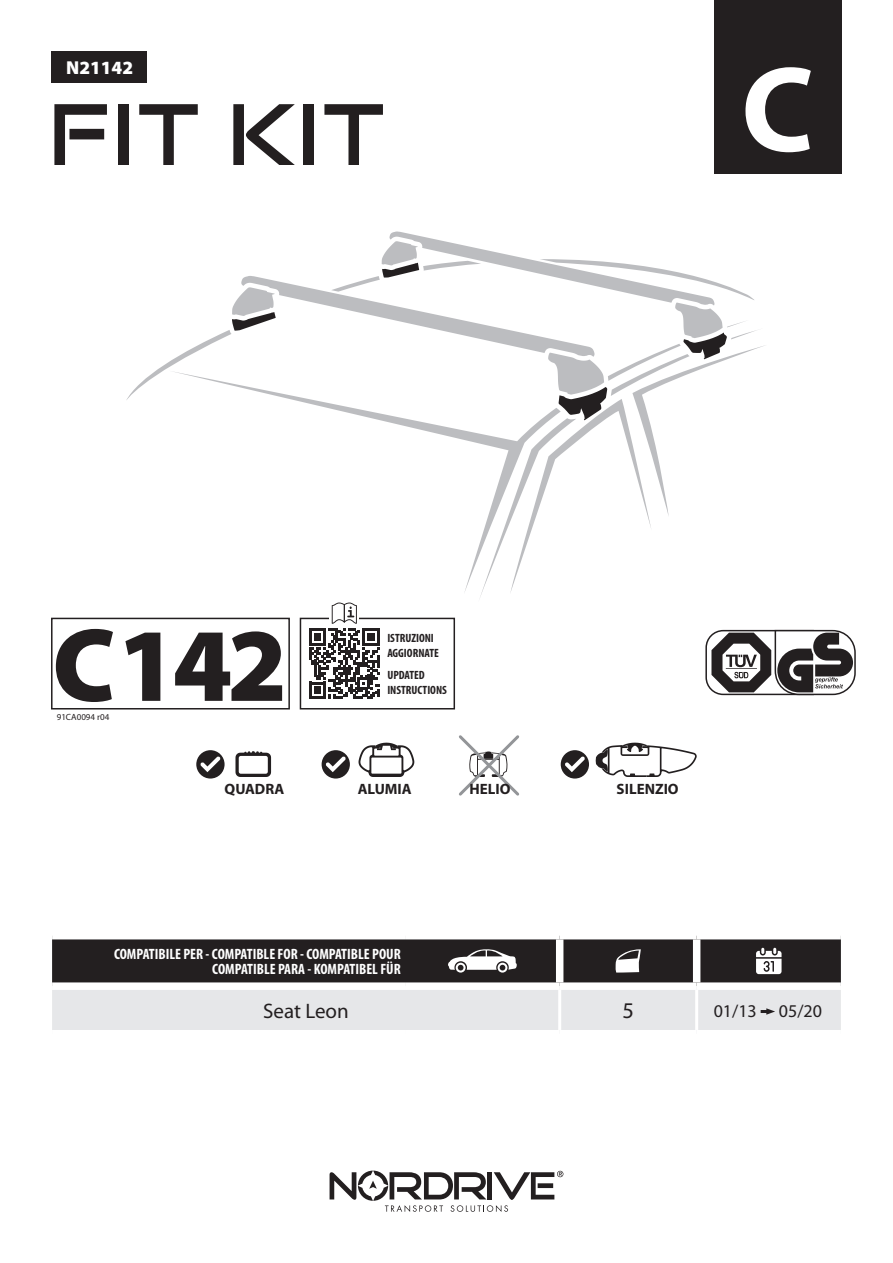
<style>
.page{position:relative;width:893px;height:1263px;background:#fff}
.page>*{position:absolute;margin:0;border:0;box-sizing:border-box;transform-origin:0 0}
.t1{font:900 105px "Myriad Pro";color:#231f20}
.t2{font:22.5px "Myriad Pro";color:#231f20}
.t3{font:21px "Myriad Pro";color:#231f20}
.t4{font:900 18.75px "Myriad Pro";color:#fff}
.t5{font:18px "Myriad Pro";color:#231f20}
.t6{font:700 condensed 15px/15px "Myriad Pro";color:#fff;text-align:right}
.t7{font:700 15px "Myriad Pro";color:#231f20}
.t8{font:700 condensed 12px/14.4px "Myriad Pro";color:#231f20}
.t9{font:9px "Myriad Pro";color:#231f20}
</style>
<div class="page">
<svg style="left:382px;top:231px;width:145px;height:28px"></svg>
<svg style="left:126px;top:259px;width:639px;height:338px"></svg>
<div style="left:714px;top:0;width:128px;height:173px;background:#231f20"></div>
<svg style="left:330px;top:1170px;width:233px;height:42px"></svg>
<svg style="left:745px;top:67px;width:66px;height:85px"></svg>
<svg style="left:54px;top:104px;width:53px;height:61px"></svg>
<div style="left:118px;top:104px;width:11px;height:61px;background:#231f20"></div>
<svg style="left:139px;top:104px;width:59px;height:61px"></svg>
<svg style="left:233px;top:104px;width:62px;height:61px"></svg>
<div style="left:303px;top:104px;width:11px;height:61px;background:#231f20"></div>
<svg style="left:324px;top:104px;width:59px;height:61px"></svg>
<div style="left:51px;top:51px;width:96px;height:32px;background:#231f20"></div>
<div style="left:51px;top:618px;width:239px;height:91px;border:2px solid #231f20"></div>
<svg style="left:52px;top:936px;width:789px;height:94px;background:#979597"></svg>
<svg style="left:299px;top:602px;width:157px;height:108px"></svg>
<svg style="left:596px;top:743px;width:101px;height:34px"></svg>
<svg style="left:358px;top:743px;width:56px;height:34px"></svg>
<svg style="left:235px;top:751px;width:36px;height:26px"></svg>
<div style="left:196px;top:750px;width:29px;height:28px;background:#231f20;border-radius:50%"></div>
<svg style="left:200px;top:756px;width:20px;height:16px"></svg>
<div style="left:322px;top:750px;width:28px;height:28px;background:#231f20;border-radius:50%"></div>
<svg style="left:326px;top:756px;width:20px;height:16px"></svg>
<div style="left:561px;top:750px;width:28px;height:28px;background:#231f20;border-radius:50%"></div>
<svg style="left:565px;top:756px;width:20px;height:16px"></svg>
<svg style="left:459px;top:735px;width:61px;height:61px"></svg>
<svg style="left:705px;top:629px;width:151px;height:67px"></svg>
<p class="t4" style="left:66px;top:55px;width:68px">N21142</p>
<h1 class="t1" style="left:52px;top:595px;width:237px">C142</h1>
<p class="t9" style="left:57px;top:711px;width:54px">91CA0094 r04</p>
<p class="t8" style="left:387px;top:631px;width:53px">ISTRUZIONI<br>AGGIORNATE</p>
<p class="t8" style="left:387px;top:668px;width:61px">UPDATED<br>INSTRUCTIONS</p>
<p class="t7" style="left:225px;top:779px;width:61px">QUADRA</p>
<p class="t7" style="left:358px;top:779px;width:56px">ALUMIA</p>
<p class="t7" style="left:469px;top:779px;width:43px">HELIO</p>
<p class="t7" style="left:617px;top:779px;width:64px">SILENZIO</p>
<p class="t6" style="left:114px;top:946px;width:288px">COMPATIBILE PER - COMPATIBLE FOR - COMPATIBLE POUR<br>COMPATIBLE PARA - KOMPATIBEL FÜR</p>
<h3 class="t3" style="left:263px;top:998px;width:87px">Seat Leon</h3>
<h2 class="t2" style="left:622px;top:997px;width:13px">5</h2>
<p class="t5" style="left:714px;top:999px;width:110px">01/13 05/20</p>
</div>
